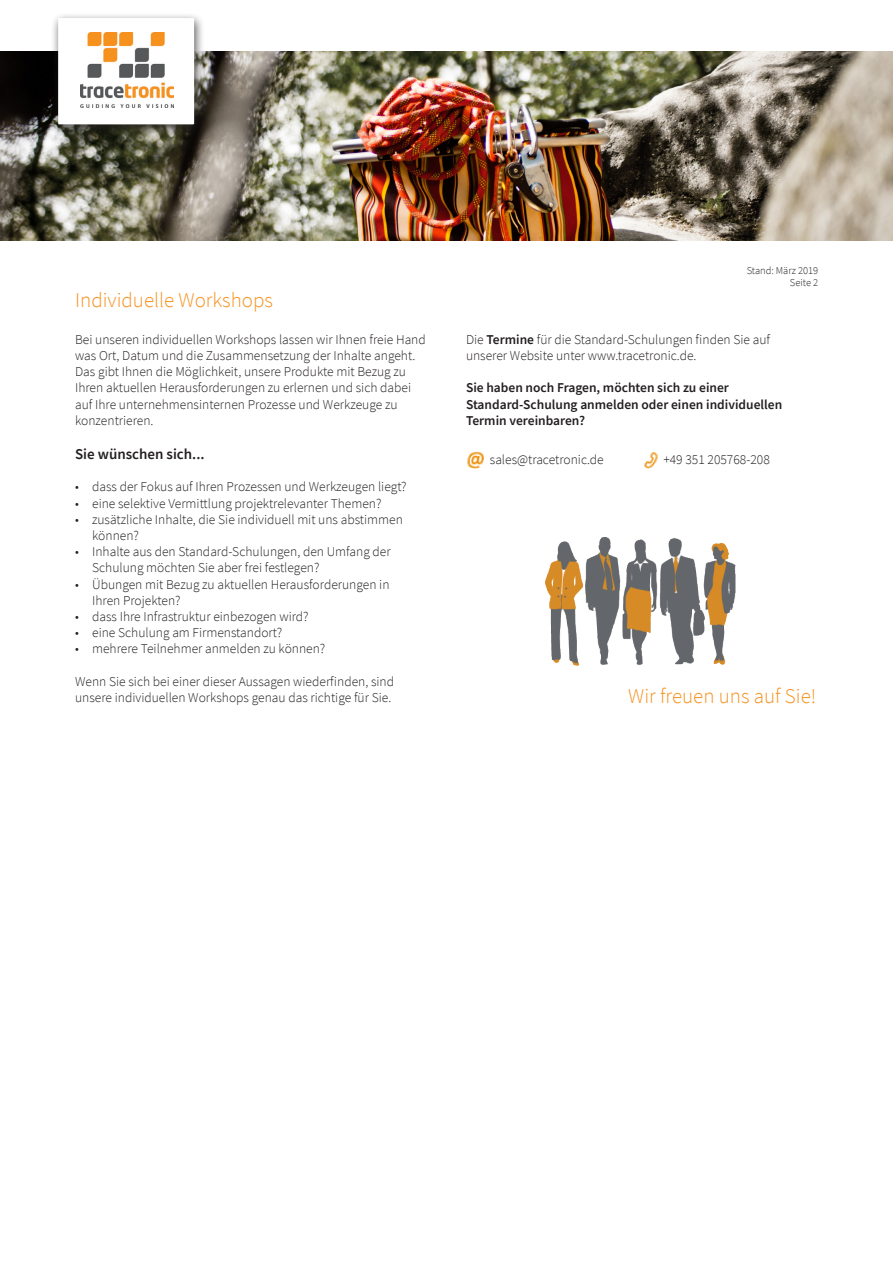
<style>
.page{position:relative;width:893px;height:1263px;background:#fff}
.page>*{position:absolute;margin:0;border:0;box-sizing:border-box;transform-origin:0 0}
.t1{font:300 21px "Source Sans Pro";color:#f6911e}
.t2{font:600 15px "Source Sans Pro";color:#231f20}
.t3{font:300 13.5px/16.2px "Source Sans Pro";color:#231f20}
.t4{font:600 13.5px/16.2px "Source Sans Pro";color:#231f20}
.t5{font:300 10.5px "Source Sans Pro";color:#231f20}
.s1{font-weight:600}
</style>
<div class="page">
<img style="left:467px;top:451px;width:16px;height:17px">
<img style="left:644px;top:452px;width:14px;height:16px">
<img style="left:546px;top:538px;width:190px;height:128px">
<img style="left:0;top:51px;width:893px;height:189px">
<div style="left:51px;top:13px;width:154px;height:124px;background:#231f20;opacity:.75"></div>
<div style="left:58px;top:18px;width:136px;height:106px;background:#fff"></div>
<img style="left:81px;top:33px;width:92px;height:74px">
<p class="t1" style="left:75px;top:287px;width:199px">Individuelle Workshops</p>
<p class="t3" style="left:75px;top:331px;width:352px">Bei unseren individuellen Workshops lassen wir Ihnen freie Hand was Ort, Datum und die Zusammensetzung der Inhalte angeht.<br>Das gibt Ihnen die Möglichkeit, unsere Produkte mit Bezug zu Ihren aktuellen Herausforderungen zu erlernen und sich dabei auf Ihre unternehmensinternen Prozesse und Werkzeuge zu konzentrieren.</p>
<p class="t2" style="left:75px;top:444px;width:131px">Sie wünschen sich...</p>
<p class="t3" style="left:75px;top:479px;width:333px">• dass der Fokus auf Ihren Prozessen und Werkzeugen liegt?</p>
<p class="t3" style="left:75px;top:495px;width:308px">• eine selektive Vermittlung projektrelevanter Themen?</p>
<p class="t3" style="left:92px;top:511px;width:312px;text-indent:-17px">• zusätzliche Inhalte, die Sie individuell mit uns abstimmen können?</p>
<p class="t3" style="left:92px;top:544px;width:300px;text-indent:-17px">• Inhalte aus den Standard-Schulungen, den Umfang der<br>Schulung möchten Sie aber frei festlegen?</p>
<p class="t3" style="left:92px;top:576px;width:299px;text-indent:-17px">• Übungen mit Bezug zu aktuellen Herausforderungen in<br>Ihren Projekten?</p>
<p class="t3" style="left:75px;top:608px;width:235px">• dass Ihre Infrastruktur einbezogen wird?</p>
<p class="t3" style="left:75px;top:625px;width:209px">• eine Schulung am Firmenstandort?</p>
<p class="t3" style="left:75px;top:641px;width:252px">• mehrere Teilnehmer anmelden zu können?</p>
<p class="t3" style="left:75px;top:673px;width:320px">Wenn Sie sich bei einer dieser Aussagen wiederfinden, sind unsere individuellen Workshops genau das richtige für Sie.</p>
<p class="t5" style="left:747px;top:264px;width:73px">Stand: März 2019</p>
<p class="t5" style="left:790px;top:276px;width:30px">Seite 2</p>
<p class="t3" style="left:466px;top:331px;width:306px">Die <span class="s1">Termine</span> für die Standard-Schulungen finden Sie auf unserer Website unter www.tracetronic.de.</p>
<p class="t4" style="left:466px;top:380px;width:318px">Sie haben noch Fragen, möchten sich zu einer<br>Standard-Schulung anmelden oder einen individuellen<br>Termin vereinbaren?</p>
<p class="t3" style="left:490px;top:451px;width:115px">sales@tracetronic.de</p>
<p class="t3" style="left:663px;top:451px;width:108px">+49 351 205768-208</p>
<p class="t1" style="left:628px;top:683px;width:190px">Wir freuen uns auf Sie!</p>
</div>
